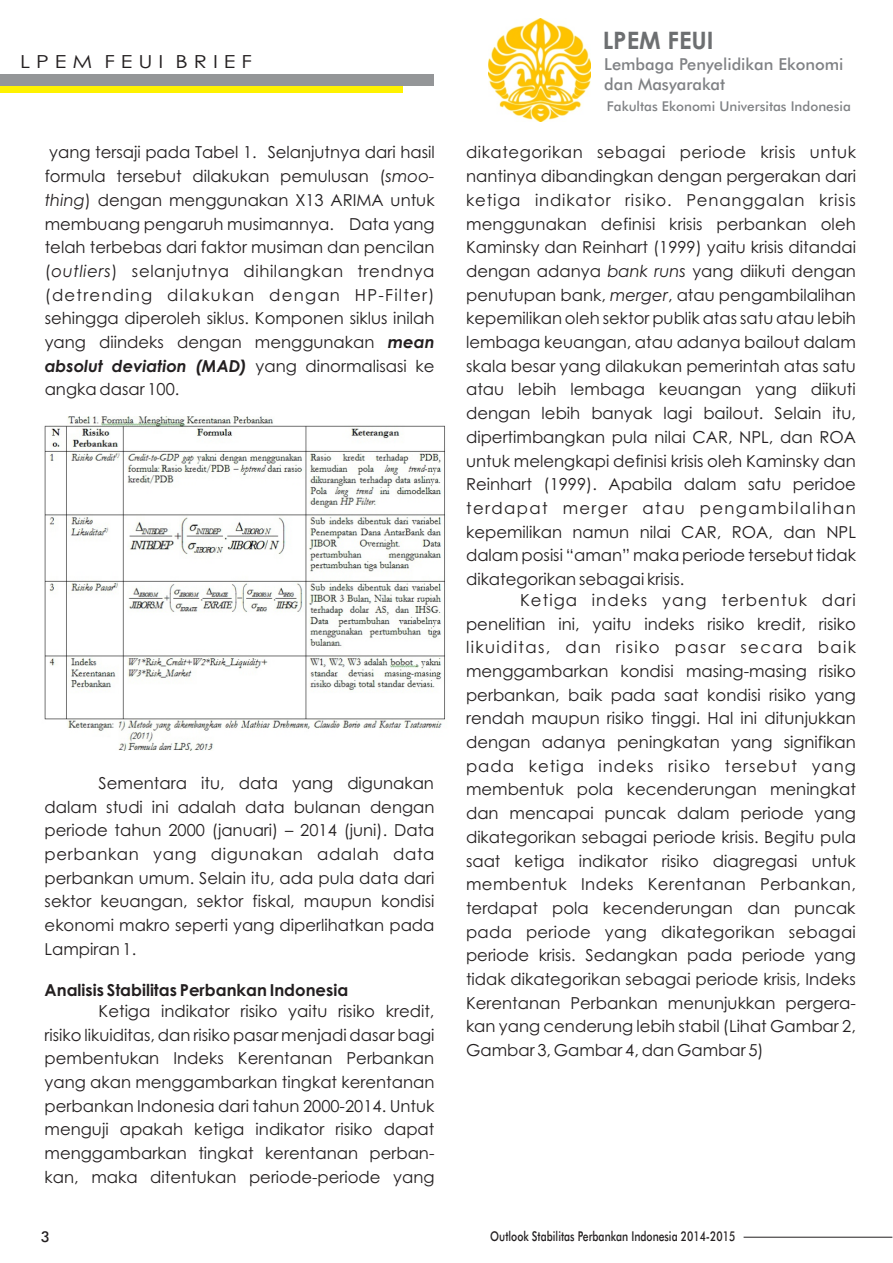
<style>
.page{position:relative;width:893px;height:1263px;background:#fff}
.page>*{position:absolute;margin:0;border:0;box-sizing:border-box;transform-origin:0 0}
.t1{font:700 24px "Century Gothic";color:#6d6f71}
.t2{font:18px "Century Gothic";color:#231f20;scale:1.2 1}
.t3{font:16.5px/23.7px "Century Gothic";color:#231f20;text-align:justify}
.t4{font:16.5px "Century Gothic";letter-spacing:.04em;color:#231f20}
.t5{font:italic 700 16.5px "Century Gothic";color:#231f20}
.t6{font:16.5px "Century Gothic";letter-spacing:.05em;color:#231f20}
.t7{font:500 16.5px/19.8px "Futura BT";color:#808285}
.t8{font:16.5px "Century Gothic";letter-spacing:.03em;color:#231f20}
.t9{font:16.5px "Century Gothic";letter-spacing:.075em;color:#231f20}
.t10{font:700 16.5px "Century Gothic";color:#231f20}
.t11{font:16.5px "Century Gothic";letter-spacing:.025em;color:#231f20}
.t12{font:16.5px "Century Gothic";letter-spacing:.02em;color:#231f20}
.t13{font:500 15px "Futura BT";color:#231f20}
.t14{font:500 13.5px "Futura BT";color:#231f20;scale:.77 1}
.t15{font:500 13.5px "Futura BT";color:#808285}
.s1{font-style:italic}
.s2{font-weight:700;font-style:italic}
.s3{font-weight:400;font-style:normal}
</style>
<div class="page">
<div style="left:0;top:75px;width:434px;height:11px;background:#949698"></div>
<div style="left:1px;top:86px;width:402px;height:7px;background:#fff200"></div>
<img style="left:488px;top:18px;width:103px;height:103px">
<hr style="left:744px;top:1237px;width:148px;height:1px;background:#231f20">
<img style="left:44px;top:417px;width:402px;height:334px">
<p class="t2" style="left:20px;top:55px;width:195px">L P E M F E U I B R I E F</p>
<h1 class="t1" style="left:603px;top:31px;width:112px">LPEM FEUI</h1>
<p class="t7" style="left:604px;top:56px;width:241px">Lembaga Penyelidikan Ekonomi dan Masyarakat</p>
<p class="t15" style="left:607px;top:100px;width:246px">Fakultas Ekonomi Universitas Indonesia</p>
<p class="t3" style="left:49px;top:142px;width:387px">yang tersaji pada Tabel 1. Selanjutnya dari hasil</p>
<p class="t8" style="left:466px;top:146px;width:391px">dikategorikan sebagai periode krisis untuk</p>
<p class="t3" style="left:45px;top:166px;width:391px">formula tersebut dilakukan pemulusan (<span class="s1">smoo-</span></p>
<p class="t3" style="left:466px;top:166px;width:391px">nantinya dibandingkan dengan pergerakan dari</p>
<p class="t3" style="left:45px;top:190px;width:391px"><span class="s1">thing</span>) dengan menggunakan X13 ARIMA untuk</p>
<p class="t6" style="left:466px;top:193px;width:391px">ketiga indikator risiko. Penanggalan krisis</p>
<p class="t3" style="left:45px;top:213px;width:391px">membuang pengaruh musimannya. Data yang</p>
<p class="t3" style="left:466px;top:213px;width:391px">menggunakan definisi krisis perbankan oleh</p>
<p class="t3" style="left:45px;top:237px;width:391px">telah terbebas dari faktor musiman dan pencilan</p>
<p class="t3" style="left:466px;top:237px;width:391px">Kaminsky dan Reinhart (1999) yaitu krisis ditandai</p>
<p class="t4" style="left:45px;top:265px;width:391px">(<span class="s1">outliers</span>) selanjutnya dihilangkan trendnya</p>
<p class="t3" style="left:466px;top:261px;width:391px">dengan adanya <span class="s1">bank runs</span> yang diikuti dengan</p>
<p class="t9" style="left:45px;top:288px;width:391px">(detrending dilakukan dengan HP-Filter)</p>
<p class="t3" style="left:466px;top:284px;width:391px">penutupan bank, <span class="s1">merger</span>, atau pengambilalihan</p>
<p class="t3" style="left:45px;top:308px;width:391px">sehingga diperoleh siklus. Komponen siklus inilah</p>
<p class="t3" style="left:466px;top:308px;width:391px">kepemilikan oleh sektor publik atas satu atau lebih</p>
<p class="t3" style="left:45px;top:332px;width:391px">yang diindeks dengan menggunakan <span class="s2">mean</span></p>
<p class="t3" style="left:466px;top:332px;width:391px">lembaga keuangan, atau adanya bailout dalam</p>
<p class="t5" style="left:45px;top:359px;width:391px">absolut deviation (MAD) <span class="s3">yang dinormalisasi ke</span></p>
<p class="t3" style="left:466px;top:355px;width:391px">skala besar yang dilakukan pemerintah atas satu</p>
<p class="t3" style="left:45px;top:379px;width:136px">angka dasar 100.</p>
<p class="t3" style="left:466px;top:379px;width:391px">atau lebih lembaga keuangan yang diikuti dengan lebih banyak lagi bailout. Selain itu, dipertimbangkan pula nilai CAR, NPL, dan ROA untuk melengkapi definisi krisis oleh Kaminsky dan Reinhart (1999). Apabila dalam satu peridoe terdapat merger atau pengambilalihan kepemilikan namun nilai CAR, ROA, dan NPL dalam posisi “aman” maka periode tersebut tidak dikategorikan sebagai krisis.</p>
<p class="t3" style="left:466px;top:589px;width:391px;text-indent:54px">Ketiga indeks yang terbentuk dari penelitian ini, yaitu indeks risiko kredit, risiko likuiditas, dan risiko pasar secara baik menggambarkan kondisi masing-masing risiko perbankan, baik pada saat kondisi risiko yang rendah maupun risiko tinggi. Hal ini ditunjukkan dengan adanya peningkatan yang signifikan pada ketiga indeks risiko tersebut yang</p>
<p class="t3" style="left:99px;top:772px;width:337px">Sementara itu, data yang digunakan</p>
<p class="t3" style="left:466px;top:779px;width:391px">membentuk pola kecenderungan meningkat</p>
<p class="t3" style="left:45px;top:796px;width:391px">dalam studi ini adalah data bulanan dengan</p>
<p class="t3" style="left:466px;top:803px;width:391px">dan mencapai puncak dalam periode yang</p>
<p class="t3" style="left:45px;top:820px;width:391px">periode tahun 2000 (januari) – 2014 (juni). Data</p>
<p class="t3" style="left:466px;top:826px;width:391px">dikategorikan sebagai periode krisis. Begitu pula</p>
<p class="t4" style="left:45px;top:847px;width:391px">perbankan yang digunakan adalah data</p>
<p class="t3" style="left:466px;top:850px;width:391px">saat ketiga indikator risiko diagregasi untuk</p>
<p class="t3" style="left:45px;top:867px;width:391px">perbankan umum. Selain itu, ada pula data dari</p>
<p class="t11" style="left:466px;top:878px;width:391px">membentuk Indeks Kerentanan Perbankan,</p>
<p class="t3" style="left:45px;top:891px;width:391px">sektor keuangan, sektor fiskal, maupun kondisi</p>
<p class="t3" style="left:466px;top:897px;width:391px">terdapat pola kecenderungan dan puncak</p>
<p class="t3" style="left:45px;top:915px;width:391px">ekonomi makro seperti yang diperlihatkan pada</p>
<p class="t12" style="left:466px;top:925px;width:391px">pada periode yang dikategorikan sebagai</p>
<p class="t3" style="left:45px;top:938px;width:93px">Lampiran 1.</p>
<p class="t3" style="left:466px;top:945px;width:391px">periode krisis. Sedangkan pada periode yang tidak dikategorikan sebagai periode krisis, Indeks</p>
<p class="t10" style="left:45px;top:984px;width:305px">Analisis Stabilitas Perbankan Indonesia</p>
<p class="t3" style="left:466px;top:992px;width:391px">Kerentanan Perbankan menunjukkan pergera-</p>
<p class="t3" style="left:99px;top:1000px;width:337px">Ketiga indikator risiko yaitu risiko kredit,</p>
<p class="t3" style="left:466px;top:1016px;width:391px">kan yang cenderung lebih stabil (Lihat Gambar 2,</p>
<p class="t3" style="left:45px;top:1024px;width:391px">risiko likuiditas, dan risiko pasar menjadi dasar bagi</p>
<p class="t3" style="left:466px;top:1040px;width:299px">Gambar 3, Gambar 4, dan Gambar 5)</p>
<p class="t3" style="left:45px;top:1048px;width:391px">pembentukan Indeks Kerentanan Perbankan yang akan menggambarkan tingkat kerentanan perbankan Indonesia dari tahun 2000-2014. Untuk menguji apakah ketiga indikator risiko dapat menggambarkan tingkat kerentanan perban&shy;kan, maka ditentukan periode-periode yang</p>
<p class="t13" style="left:41px;top:1230px;width:11px">3</p>
<p class="t14" style="left:490px;top:1231px;width:320px">Outlook Stabilitas Perbankan Indonesia 2014-2015</p>
</div>
